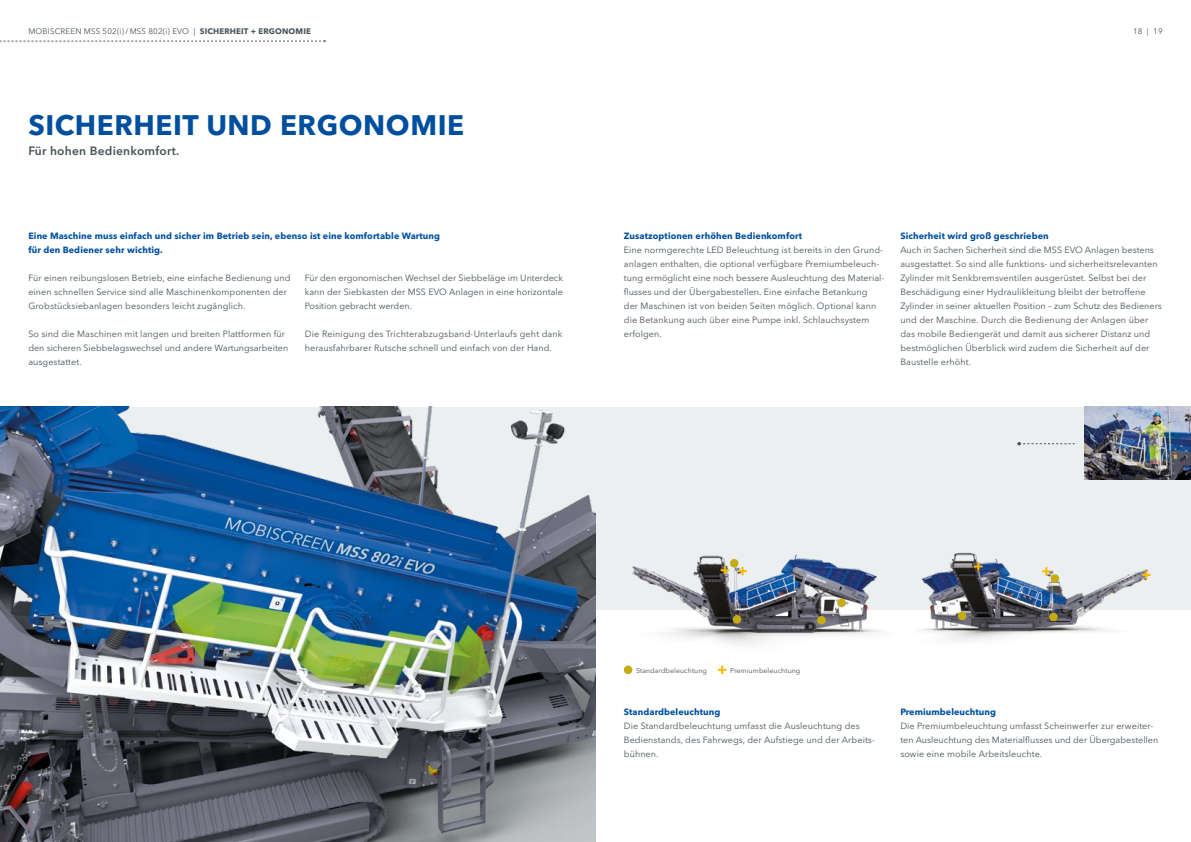
<style>
.page{position:relative;width:1191px;height:842px;background:#fff}
.page>*{position:absolute;margin:0;border:0;box-sizing:border-box;transform-origin:0 0}
.t1{font:700 28px "Avenir Next LT Pro";letter-spacing:.02em;color:#004f9f}
.t2{font:600 12px "Avenir Next LT Pro";letter-spacing:.02em;color:#485358}
.t3{font:9px/14px "Avenir Next LT Pro";letter-spacing:.01em;color:#485358}
.t4{font:700 9px/14px "Avenir Next LT Pro";letter-spacing:.01em;color:#004f9f}
.t5{font:8px "Avenir Next LT Pro";letter-spacing:.02em;color:#485358}
.t6{font:7px "Avenir Next LT Pro";letter-spacing:.01em;color:#485358}
.s1{font-weight:700}
</style>
<div class="page">
<svg style="left:0;top:40px;width:326px;height:2px"></svg>
<div style="left:0;top:407px;width:1191px;height:202px;background:#eceff0"></div>
<img style="left:0;top:407px;width:595px;height:435px">
<img style="left:1084px;top:407px;width:107px;height:73px">
<svg style="left:1017px;top:442px;width:57px;height:3px"></svg>
<img style="left:616px;top:552px;width:555px;height:123px">
<div style="left:730px;top:559px;width:8px;height:8px;background:#c5ac14;border-radius:50%"></div>
<svg style="left:732px;top:615px;width:9px;height:9px"></svg>
<div style="left:817px;top:616px;width:8px;height:8px;background:#c5ac14;border-radius:50%"></div>
<div style="left:837px;top:599px;width:9px;height:8px;background:#c5ac14;border-radius:50%"></div>
<svg style="left:738px;top:567px;width:9px;height:8px"></svg>
<svg style="left:720px;top:566px;width:9px;height:8px"></svg>
<svg style="left:1142px;top:571px;width:8px;height:8px"></svg>
<svg style="left:974px;top:562px;width:8px;height:9px"></svg>
<svg style="left:1042px;top:567px;width:8px;height:9px"></svg>
<div style="left:958px;top:612px;width:8px;height:8px;background:#c5ac14;border-radius:50%"></div>
<div style="left:1049px;top:613px;width:8px;height:8px;background:#c5ac14;border-radius:50%"></div>
<svg style="left:1050px;top:574px;width:9px;height:9px"></svg>
<div style="left:624px;top:666px;width:8px;height:8px;background:#c5ac14;border-radius:50%"></div>
<svg style="left:718px;top:666px;width:8px;height:8px"></svg>
<p class="t5" style="left:28px;top:27px;width:284px">MOBISCREEN MSS 502(i)/ MSS 802(i) EVO | <span class="s1">SICHERHEIT + ERGONOMIE</span></p>
<p class="t5" style="left:1133px;top:27px;width:31px">18 | 19</p>
<h1 class="t1" style="left:28px;top:108px;width:437px">SICHERHEIT UND ERGONOMIE</h1>
<h2 class="t2" style="left:28px;top:143px;width:152px">Für hohen Bedienkomfort.</h2>
<p class="t4" style="left:28px;top:229px;width:413px">Eine Maschine muss einfach und sicher im Betrieb sein, ebenso ist eine komfortable Wartung für den Bediener sehr wichtig.</p>
<p class="t3" style="left:28px;top:271px;width:264px">Für einen reibungslosen Betrieb, eine einfache Bedienung und einen schnellen Service sind alle Maschinenkomponenten der<br>Grobstücksiebanlagen besonders leicht zugänglich.</p>
<p class="t3" style="left:28px;top:327px;width:261px">So sind die Maschinen mit langen und breiten Plattformen für den sicheren Siebbelagswechsel und andere Wartungsarbeiten ausgestattet.</p>
<p class="t3" style="left:305px;top:271px;width:260px;text-align:justify">Für den ergonomischen Wechsel der Siebbeläge im Unterdeck kann der Siebkasten der MSS EVO Anlagen in eine horizontale Position gebracht werden.</p>
<p class="t3" style="left:305px;top:327px;width:259px">Die Reinigung des Trichterabzugsband-Unterlaufs geht dank herausfahrbarer Rutsche schnell und einfach von der Hand.</p>
<p class="t4" style="left:624px;top:229px;width:180px">Zusatzoptionen erhöhen Bedienkomfort</p>
<p class="t3" style="left:624px;top:243px;width:262px">Eine normgerechte LED Beleuchtung ist bereits in den Grund&shy;anlagen enthalten, die optional verfügbare Premiumbeleuch&shy;tung ermöglicht eine noch bessere Ausleuchtung des Material&shy;flusses und der Übergabestellen. Eine einfache Betankung<br>der Maschinen ist von beiden Seiten möglich. Optional kann die Betankung auch über eine Pumpe inkl. Schlauchsystem erfolgen.</p>
<p class="t4" style="left:900px;top:229px;width:150px">Sicherheit wird groß geschrieben</p>
<p class="t3" style="left:900px;top:243px;width:263px">Auch in Sachen Sicherheit sind die MSS EVO Anlagen bestens ausgestattet. So sind alle funktions- und sicherheitsrelevanten Zylinder mit Senkbremsventilen ausgerüstet. Selbst bei der Beschädigung einer Hydraulikleitung bleibt der betroffene Zylinder in seiner aktuellen Position – zum Schutz des Bedieners und der Maschine. Durch die Bedienung der Anlagen über das mobile Bediengerät und damit aus sicherer Distanz und bestmöglichen Überblick wird zudem die Sicherheit auf der Baustelle erhöht.</p>
<p class="t6" style="left:636px;top:666px;width:72px">Standardbeleuchtung</p>
<p class="t6" style="left:730px;top:666px;width:72px">Premiumbeleuchtung</p>
<p class="t4" style="left:624px;top:705px;width:98px">Standardbeleuchtung</p>
<p class="t3" style="left:624px;top:719px;width:252px">Die Standardbeleuchtung umfasst die Ausleuchtung des<br>Bedienstands, des Fahrwegs, der Aufstiege und der Arbeits&shy;bühnen.</p>
<p class="t4" style="left:900px;top:705px;width:97px">Premiumbeleuchtung</p>
<p class="t3" style="left:900px;top:719px;width:259px">Die Premiumbeleuchtung umfasst Scheinwerfer zur erweiter&shy;ten Ausleuchtung des Materialflusses und der Übergabestellen sowie eine mobile Arbeitsleuchte.</p>
</div>
